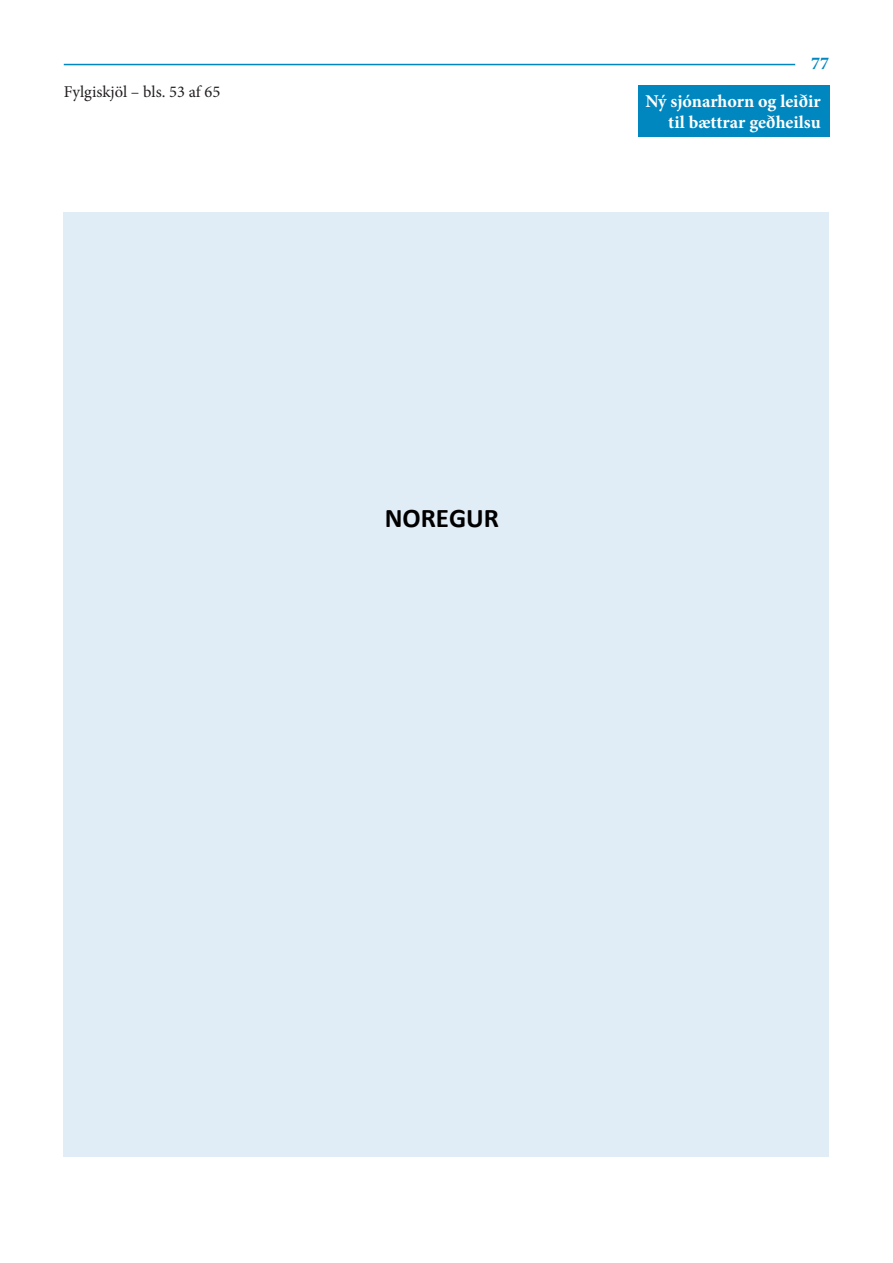
<style>
.page{position:relative;width:893px;height:1263px;background:#fff}
.page>*{position:absolute;margin:0;border:0;box-sizing:border-box;transform-origin:0 0}
.t1{font:700 27px "Calibri";color:#000}
.t2{font:700 18px/21.6px "Minion Pro";color:#fff;text-align:right}
.t3{font:700 18px "Minion Pro";color:#0087bf}
.t4{font:16.5px "Minion Pro";letter-spacing:-.005em;color:#231f20}
</style>
<div class="page">
<hr style="left:64px;top:64px;width:731px;height:1px;background:#0087bf">
<div style="left:638px;top:85px;width:191px;height:52px;background:#0087bf"></div>
<div style="left:64px;top:213px;width:765px;height:944px;background:#e1edf6"></div>
<p class="t4" style="left:64px;top:81px;width:158px">Fylgiskjöl – bls. 53 af 65</p>
<p class="t3" style="left:811px;top:50px;width:19px">77</p>
<p class="t2" style="left:645px;top:90px;width:177px">Ný sjónarhorn og leiðir til bættrar geðheilsu</p>
<p class="t1" style="left:385px;top:501px;width:116px">NOREGUR</p>
</div>
